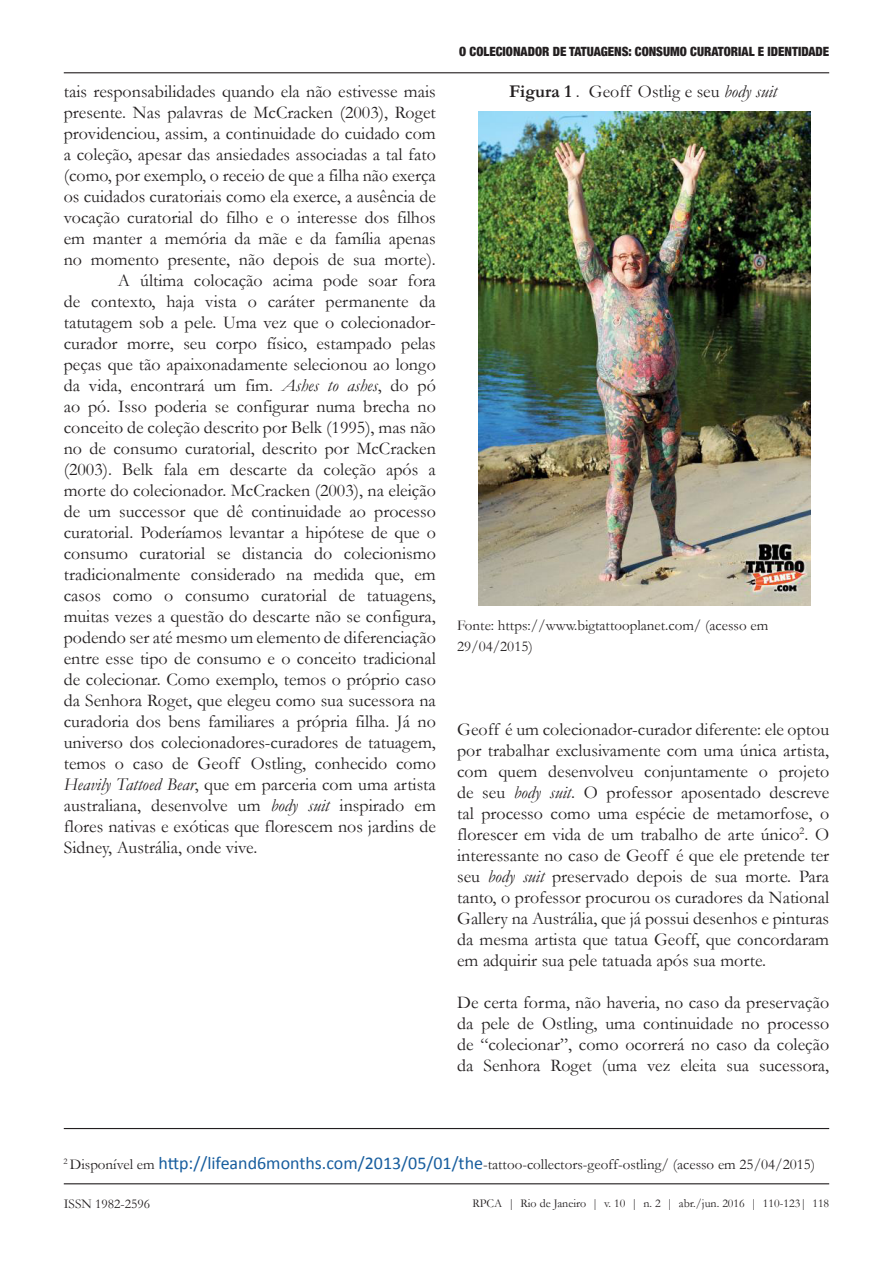
<style>
.page{position:relative;width:893px;height:1263px;background:#fff}
.page>*{position:absolute;margin:0;border:0;box-sizing:border-box;transform-origin:0 0}
.t1{font:18px/21px "Garamond";color:#231f20;text-align:justify}
.t2{font:15px/21px "Garamond";color:#231f20}
.t3{font:13.5px "Garamond";color:#231f20}
.t4{font:900 condensed 12.75px "Helvetica Neue";color:#231f20}
.t5{font:12px "Garamond";color:#231f20}
.s1{font-style:italic}
.s2{font-weight:700}
.s3{font-family:"Calibri";font-size:18px;color:#175d9e}
</style>
<div class="page">
<hr style="left:64px;top:1183px;width:765px;height:1px;background:#231f20">
<hr style="left:64px;top:72px;width:765px;height:1px;background:#231f20">
<img style="left:478px;top:112px;width:332px;height:494px">
<hr style="left:64px;top:1128px;width:765px;height:1px;background:#231f20">
<p class="t1" style="left:64px;top:81px;width:374px">tais responsabilidades quando ela não estivesse mais</p>
<p class="t1" style="left:64px;top:102px;width:374px">presente. Nas palavras de McCracken (2003), Roget</p>
<p class="t1" style="left:64px;top:123px;width:374px">providenciou, assim, a continuidade do cuidado com</p>
<p class="t1" style="left:64px;top:144px;width:374px">a coleção, apesar das ansiedades associadas a tal fato</p>
<p class="t1" style="left:64px;top:165px;width:374px">(como, por exemplo, o receio de que a filha não exerça</p>
<p class="t1" style="left:64px;top:186px;width:374px">os cuidados curatoriais como ela exerce, a ausência de</p>
<p class="t1" style="left:64px;top:207px;width:374px">vocação curatorial do filho e o interesse dos filhos</p>
<p class="t1" style="left:64px;top:228px;width:374px">em manter a memória da mãe e da família apenas</p>
<p class="t1" style="left:64px;top:249px;width:374px">no momento presente, não depois de sua morte).</p>
<p class="t1" style="left:118px;top:270px;width:320px">A última colocação acima pode soar fora</p>
<p class="t1" style="left:64px;top:291px;width:374px">de contexto, haja vista o caráter permanente da</p>
<p class="t1" style="left:64px;top:312px;width:374px">tatutagem sob a pele. Uma vez que o colecionador-</p>
<p class="t1" style="left:64px;top:333px;width:374px">curador morre, seu corpo físico, estampado pelas</p>
<p class="t1" style="left:64px;top:354px;width:374px">peças que tão apaixonadamente selecionou ao longo</p>
<p class="t1" style="left:64px;top:375px;width:374px">da vida, encontrará um fim. <span class="s1">Ashes to ashes</span>, do pó</p>
<p class="t1" style="left:64px;top:396px;width:374px">ao pó. Isso poderia se configurar numa brecha no</p>
<p class="t1" style="left:64px;top:417px;width:374px">conceito de coleção descrito por Belk (1995), mas não</p>
<p class="t1" style="left:64px;top:438px;width:374px">no de consumo curatorial, descrito por McCracken</p>
<p class="t1" style="left:64px;top:459px;width:374px">(2003). Belk fala em descarte da coleção após a</p>
<p class="t1" style="left:64px;top:480px;width:374px">morte do colecionador. McCracken (2003), na eleição</p>
<p class="t1" style="left:64px;top:501px;width:374px">de um successor que dê continuidade ao processo</p>
<p class="t1" style="left:64px;top:522px;width:374px">curatorial. Poderíamos levantar a hipótese de que o</p>
<p class="t1" style="left:64px;top:543px;width:374px">consumo curatorial se distancia do colecionismo</p>
<p class="t1" style="left:64px;top:564px;width:374px">tradicionalmente considerado na medida que, em</p>
<p class="t1" style="left:64px;top:585px;width:374px">casos como o consumo curatorial de tatuagens,</p>
<p class="t1" style="left:64px;top:606px;width:374px">muitas vezes a questão do descarte não se configura,</p>
<p class="t1" style="left:64px;top:627px;width:374px">podendo ser até mesmo um elemento de diferenciação</p>
<p class="t1" style="left:64px;top:648px;width:374px">entre esse tipo de consumo e o conceito tradicional</p>
<p class="t1" style="left:64px;top:669px;width:374px">de colecionar. Como exemplo, temos o próprio caso</p>
<p class="t1" style="left:64px;top:690px;width:374px">da Senhora Roget, que elegeu como sua sucessora na</p>
<p class="t1" style="left:64px;top:711px;width:374px">curadoria dos bens familiares a própria filha. Já no</p>
<p class="t1" style="left:64px;top:732px;width:374px">universo dos colecionadores-curadores de tatuagem,</p>
<p class="t1" style="left:64px;top:753px;width:374px">temos o caso de Geoff Ostling, conhecido como</p>
<p class="t1" style="left:64px;top:774px;width:374px"><span class="s1">Heavily Tattoed Bear</span>, que em parceria com uma artista</p>
<p class="t1" style="left:64px;top:795px;width:374px">australiana, desenvolve um <span class="s1">body suit</span> inspirado em</p>
<p class="t1" style="left:64px;top:816px;width:374px">flores nativas e exóticas que florescem nos jardins de</p>
<p class="t1" style="left:64px;top:837px;width:195px">Sidney, Austrália, onde vive.</p>
<p class="t4" style="left:459px;top:44px;width:371px">O COLECIONADOR DE TATUAGENS: CONSUMO CURATORIAL E IDENTIDADE</p>
<p class="t1" style="left:509px;top:81px;width:269px"><span class="s2">Figura 1</span> . Geoff Ostlig e seu <span class="s1">body suit</span></p>
<p class="t2" style="left:457px;top:615px;width:313px">Fonte: https://www.bigtattooplanet.com/ (acesso em<br>29/04/2015)</p>
<p class="t1" style="left:457px;top:719px;width:374px">Geoff é um colecionador-curador diferente: ele optou por trabalhar exclusivamente com uma única artista, com quem desenvolveu conjuntamente o projeto de seu <span class="s1">body suit</span>. O professor aposentado descreve tal processo como uma espécie de metamorfose, o florescer em vida de um trabalho de arte único<sup>2</sup>. O interessante no caso de Geoff é que ele pretende ter seu <span class="s1">body suit</span> preservado depois de sua morte. Para tanto, o professor procurou os curadores da National Gallery na Austrália, que já possui desenhos e pinturas da mesma artista que tatua Geoff, que concordaram em adquirir sua pele tatuada após sua morte.</p>
<p class="t1" style="left:457px;top:992px;width:374px">De certa forma, não haveria, no caso da preservação da pele de Ostling, uma continuidade no processo de “colecionar”, como ocorrerá no caso da coleção da Senhora Roget (uma vez eleita sua sucessora,</p>
<p class="t2" style="left:64px;top:1154px;width:753px"><sup>2</sup> Disponível em <span class="s3">http://lifeand6months.com/2013/05/01/the</span>-tattoo-collectors-geoff-ostling/ (acesso em 25/04/2015)</p>
<p class="t3" style="left:64px;top:1196px;width:88px">ISSN 1982-2596</p>
<p class="t5" style="left:472px;top:1197px;width:358px">RPCA | Rio de Janeiro | v. 10 | n. 2 | abr./jun. 2016 | 110-123| 118</p>
</div>
